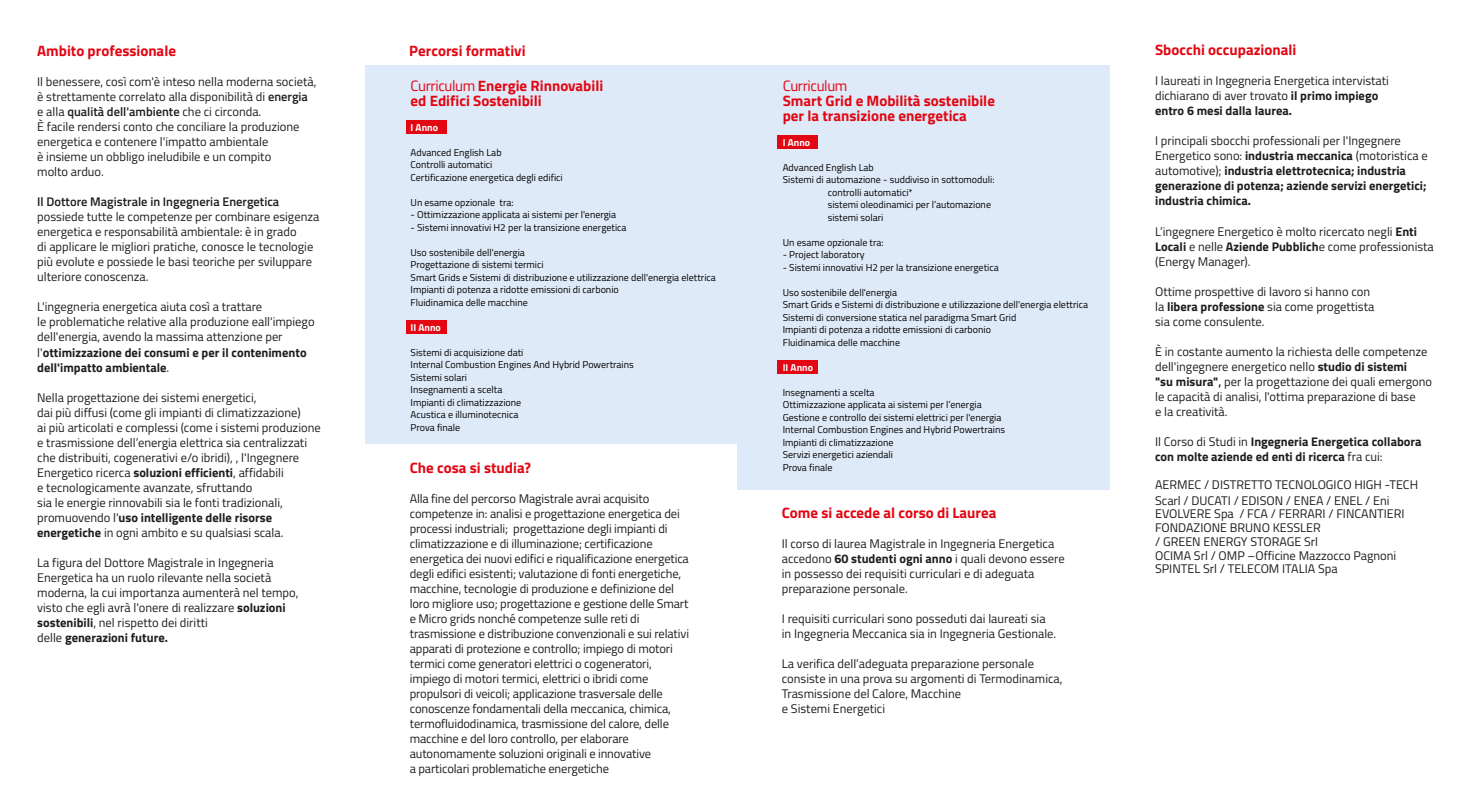
<style>
.page{position:relative;width:1475px;height:798px;background:#fff}
.page>*{position:absolute;margin:0;border:0;box-sizing:border-box;transform-origin:0 0}
.t1{font:700 15px/15px "Titillium";color:#e30613}
.t2{font:15px "Titillium";letter-spacing:-.025em;color:#e30613}
.t3{font:12.5px/15px "Titillium";color:#1d1d1b}
.t4{font:700 12.5px/15px "Titillium";color:#1d1d1b}
.t5{font:600 12.5px "Titillium";color:#1d1d1b}
.t6{font:10px/12.5px "Titillium";color:#000}
.t7{font:700 10px "Titillium";color:#fff}
.s1{font-weight:600}
.s2{font-weight:700}
.s3{font-weight:400}
</style>
<div class="page">
<div style="left:737px;top:65px;width:372px;height:425px;background:#dfeaf8"></div>
<div style="left:365px;top:65px;width:372px;height:378px;background:#dfeaf8"></div>
<div style="left:406px;top:120px;width:40px;height:14px;background:#e30613"></div>
<div style="left:406px;top:320px;width:40px;height:14px;background:#e30613"></div>
<div style="left:777px;top:135px;width:41px;height:14px;background:#e30613"></div>
<div style="left:777px;top:360px;width:41px;height:14px;background:#e30613"></div>
<p class="t1" style="left:37px;top:43px;width:140px">Ambito professionale</p>
<p class="t3" style="left:37px;top:74px;width:281px">Il benessere, così com'è inteso nella moderna società, è strettamente correlato alla disponibilità di <span class="s1">energia </span>e alla <span class="s1">qualità dell'ambiente</span> che ci circonda.<br>È facile rendersi conto che conciliare la produzione energetica e contenere l'impatto ambientale<br>è insieme un obbligo ineludibile e un compito<br>molto arduo.</p>
<p class="t5" style="left:37px;top:192px;width:243px">Il Dottore Magistrale in Ingegneria Energetica</p>
<p class="t3" style="left:37px;top:209px;width:283px">possiede tutte le competenze per combinare esigenza energetica e responsabilità ambientale: è in grado<br>di applicare le migliori pratiche, conosce le tecnologie più evolute e possiede le basi teoriche per sviluppare ulteriore conoscenza.</p>
<p class="t3" style="left:37px;top:299px;width:279px">L'ingegneria energetica aiuta così a trattare<br>le problematiche relative alla produzione eall'impiego dell'energia, avendo la massima attenzione per l'<span class="s2">ottimizzazione dei consumi e per il contenimento dell'impatto ambientale</span>.</p>
<p class="t3" style="left:37px;top:389px;width:285px">Nella progettazione dei sistemi energetici,<br>dai più diffusi (come gli impianti di climatizzazione)<br>ai più articolati e complessi (come i sistemi produzione e trasmissione dell’energia elettrica sia centralizzati che distribuiti, cogenerativi e/o ibridi), , l'Ingegnere Energetico ricerca <span class="s2">soluzioni efficienti</span>, affidabili<br>e tecnologicamente avanzate, sfruttando<br>sia le energie rinnovabili sia le fonti tradizionali, promuovendo l'<span class="s2">uso intelligente delle risorse energetiche</span> in ogni ambito e su qualsiasi scala.</p>
<p class="t3" style="left:37px;top:554px;width:263px">La figura del Dottore Magistrale in Ingegneria Energetica ha un ruolo rilevante nella società moderna, la cui importanza aumenterà nel tempo, visto che egli avrà l'onere di realizzare <span class="s2">soluzioni sostenibili</span>, nel rispetto dei diritti<br>delle <span class="s2">generazioni future.</span></p>
<p class="t1" style="left:409px;top:43px;width:118px">Percorsi formativi</p>
<p class="t1" style="left:410px;top:77px;width:194px"><span class="s3">Curriculum</span> Energie Rinnovabili ed Edifici Sostenibili</p>
<p class="t7" style="left:410px;top:119px;width:29px">I Anno</p>
<p class="t6" style="left:410px;top:145px;width:154px">Advanced English Lab<br>Controlli automatici<br>Certificazione energetica degli edifici</p>
<p class="t6" style="left:410px;top:195px;width:105px">Un esame opzionale tra:</p>
<p class="t6" style="left:410px;top:208px;width:207px">- Ottimizzazione applicata ai sistemi per l'energia</p>
<p class="t6" style="left:410px;top:220px;width:217px">- Sistemi innovativi H2 per la transizione energetica</p>
<p class="t6" style="left:410px;top:245px;width:307px">Uso sostenibile dell'energia<br>Progettazione di sistemi termici<br>Smart Grids e Sistemi di distribuzione e utilizzazione dell'energia elettrica Impianti di potenza a ridotte emissioni di carbonio<br>Fluidinamica delle macchine</p>
<p class="t7" style="left:410px;top:319px;width:32px">II Anno</p>
<p class="t6" style="left:410px;top:345px;width:225px">Sistemi di acquisizione dati<br>Internal Combustion Engines And Hybrid Powertrains<br>Sistemi solari<br>Insegnamenti a scelta<br>Impianti di climatizzazione<br>Acustica e illuminotecnica<br>Prova finale</p>
<p class="t1" style="left:409px;top:459px;width:123px">Che cosa si studia?</p>
<p class="t3" style="left:409px;top:490px;width:281px">Alla fine del percorso Magistrale avrai acquisito competenze in: analisi e progettazione energetica dei processi industriali; progettazione degli impianti di climatizzazione e di illuminazione; certificazione energetica dei nuovi edifici e riqualificazione energetica degli edifici esistenti; valutazione di fonti energetiche, macchine, tecnologie di produzione e definizione del loro migliore uso; progettazione e gestione delle Smart e Micro grids nonché competenze sulle reti di trasmissione e distribuzione convenzionali e sui relativi apparati di protezione e controllo; impiego di motori termici come generatori elettrici o cogeneratori, impiego di motori termici, elettrici o ibridi come propulsori di veicoli; applicazione trasversale delle conoscenze fondamentali della meccanica, chimica, termofluidodinamica, trasmissione del calore, delle macchine e del loro controllo, per elaborare autonomamente soluzioni originali e innovative<br>a particolari problematiche energetiche</p>
<p class="t2" style="left:782px;top:74px;width:66px">Curriculum</p>
<p class="t1" style="left:782px;top:92px;width:214px">Smart Grid e Mobilità sostenibile per la transizione energetica</p>
<p class="t7" style="left:782px;top:134px;width:29px">I Anno</p>
<p class="t6" style="left:782px;top:160px;width:92px">Advanced English Lab</p>
<p class="t6" style="left:782px;top:173px;width:213px">Sistemi di automazione - suddiviso in sottomoduli:</p>
<p class="t6" style="left:827px;top:185px;width:87px">controlli automatici*</p>
<p class="t6" style="left:827px;top:198px;width:165px">sistemi oleodinamici per l’automazione</p>
<p class="t6" style="left:827px;top:210px;width:57px">sistemi solari</p>
<p class="t6" style="left:782px;top:235px;width:102px">Un esame opzionale tra:</p>
<p class="t6" style="left:782px;top:248px;width:83px">- Project laboratory</p>
<p class="t6" style="left:782px;top:260px;width:217px">- Sistemi innovativi H2 per la transizione energetica</p>
<p class="t6" style="left:782px;top:285px;width:307px">Uso sostenibile dell'energia<br>Smart Grids e Sistemi di distribuzione e utilizzazione dell'energia elettrica Sistemi di conversione statica nel paradigma Smart Grid<br>Impianti di potenza a ridotte emissioni di carbonio<br>Fluidinamica delle macchine</p>
<p class="t7" style="left:782px;top:359px;width:32px">II Anno</p>
<p class="t6" style="left:782px;top:385px;width:224px">Insegnamenti a scelta<br>Ottimizzazione applicata ai sistemi per l’energia Gestione e controllo dei sistemi elettrici per l'energia Internal Combustion Engines and Hybrid Powertrains Impianti di climatizzazione<br>Servizi energetici aziendali<br>Prova finale</p>
<p class="t1" style="left:781px;top:504px;width:216px">Come si accede al corso di Laurea</p>
<p class="t3" style="left:781px;top:535px;width:284px">Il corso di laurea Magistrale in Ingegneria Energetica accedono <span class="s2">60 studenti ogni anno</span> i quali devono essere in possesso dei requisiti curriculari e di adeguata preparazione personale.</p>
<p class="t3" style="left:781px;top:610px;width:276px">I requisiti curriculari sono posseduti dai laureati sia in Ingegneria Meccanica sia in Ingegneria Gestionale.</p>
<p class="t3" style="left:781px;top:655px;width:282px">La verifica dell’adeguata preparazione personale consiste in una prova su argomenti di Termodinamica, Trasmissione del Calore, Macchine<br>e Sistemi Energetici</p>
<p class="t1" style="left:1154px;top:42px;width:143px">Sbocchi occupazionali</p>
<p class="t3" style="left:1154px;top:73px;width:235px">I laureati in Ingegneria Energetica intervistati dichiarano di aver trovato <span class="s2">il primo impiego entro 6 mesi dalla laurea.</span></p>
<p class="t4" style="left:1154px;top:133px;width:274px"><span class="s3">I principali sbocchi professionali per l'Ingegnere Energetico sono:</span> industria meccanica <span class="s3">(motoristica e automotive);</span> industria elettrotecnica; industria generazione di potenza; aziende servizi energetici; industria chimica.</p>
<p class="t3" style="left:1154px;top:223px;width:280px">L’ingegnere Energetico è molto ricercato negli <span class="s2">Enti<br>Locali</span> e nelle <span class="s2">Aziende Pubblich</span>e come professionista (Energy Manager).</p>
<p class="t3" style="left:1154px;top:283px;width:221px">Ottime prospettive di lavoro si hanno con la <span class="s2">libera professione</span> sia come progettista sia come consulente.</p>
<p class="t3" style="left:1154px;top:343px;width:278px">È in costante aumento la richiesta delle competenze dell'ingegnere energetico nello <span class="s2">studio di sistemi<br>"su misura"</span><span class="s1">,</span> per la progettazione dei quali emergono le capacità di analisi, l'ottima preparazione di base<br>e la creatività.</p>
<p class="t4" style="left:1154px;top:433px;width:268px"><span class="s3">Il Corso di Studi in</span> Ingegneria Energetica collabora con molte aziende ed enti di ricerca <span class="s3">fra cui:</span></p>
<p class="t3" style="left:1154px;top:477px;width:264px">AERMEC / DISTRETTO TECNOLOGICO HIGH -TECH<br>Scarl / DUCATI / EDISON / ENEA / ENEL / Eni</p>
<p class="t3" style="left:1154px;top:506px;width:251px;line-height:13.8px">EVOLVERE Spa / FCA / FERRARI / FINCANTIERI FONDAZIONE BRUNO KESSLER<br>/ GREEN ENERGY STORAGE Srl<br>OCIMA Srl / OMP –Officine Mazzocco Pagnoni SPINTEL Srl / TELECOM ITALIA Spa</p>
</div>
